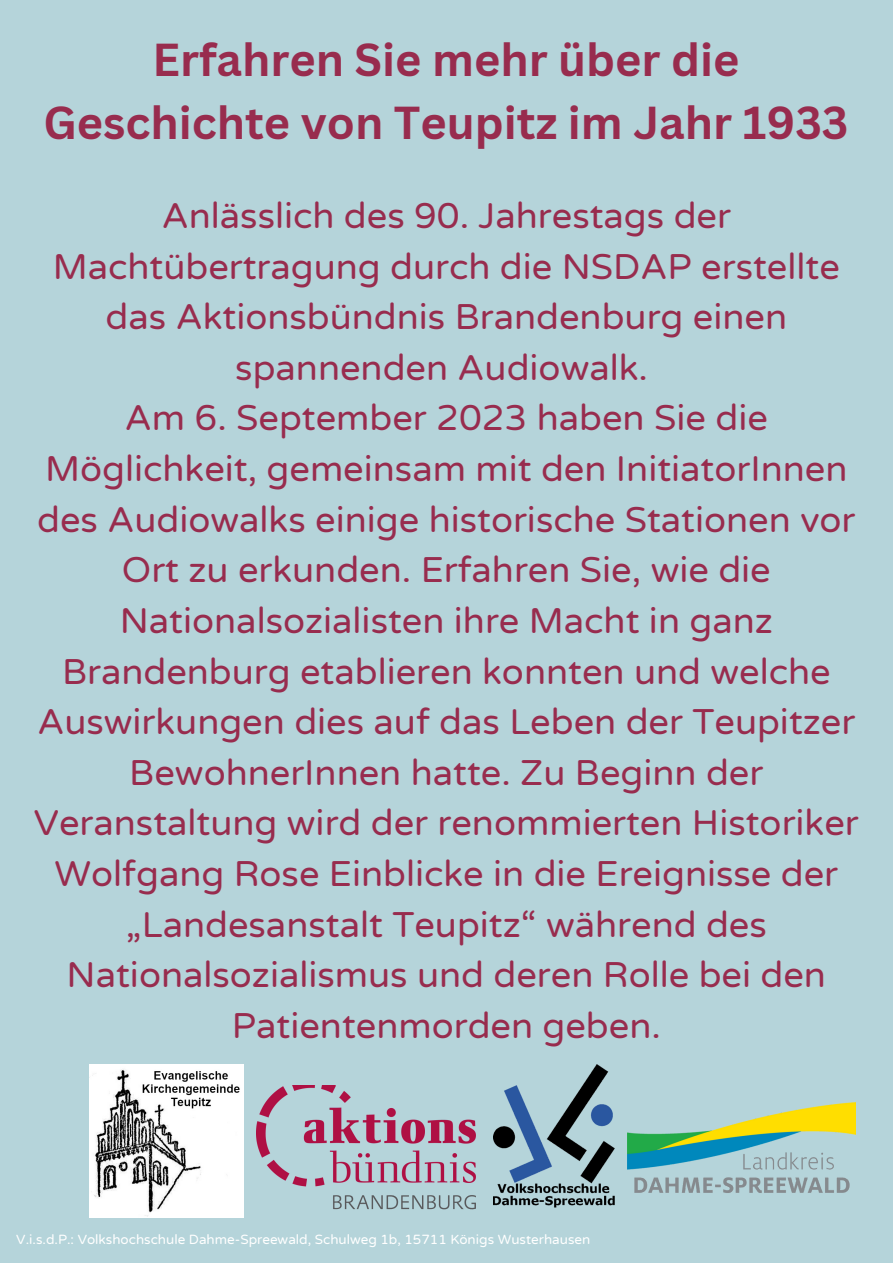
<style>
.page{position:relative;width:893px;height:1264px;background:#fff}
.page>*{position:absolute;margin:0;border:0;box-sizing:border-box;transform-origin:0 0}
.t1{font:700 45px/63px "Canva Sans";color:#982c4e;text-align:center}
.t2{font:36.3px/50.6px "Varela Round";color:#982c4e;text-align:center}
.t3{font:13.5px "Varela Round";color:#fff}
</style>
<div class="page">
<div style="left:0;top:0;width:892px;height:1262px;background:#b5d4da"></div>
<img style="left:493px;top:1064px;width:121px;height:143px">
<img style="left:256px;top:1085px;width:219px;height:125px">
<img style="left:89px;top:1064px;width:154px;height:153px">
<img style="left:627px;top:1102px;width:228px;height:91px">
<p class="t1" style="left:43px;top:27px;width:806px">Erfahren Sie mehr über die<br>Geschichte von Teupitz im Jahr 1933</p>
<p class="t2" style="left:53px;top:191px;width:788px">Anlässlich des 90. Jahrestags der Machtübertragung durch die NSDAP erstellte das Aktionsbündnis Brandenburg einen spannenden Audiowalk.</p>
<p class="t2" style="left:34px;top:394px;width:826px">Am 6. September 2023 haben Sie die Möglichkeit, gemeinsam mit den InitiatorInnen des Audiowalks einige historische Stationen vor Ort zu erkunden. Erfahren Sie, wie die Nationalsozialisten ihre Macht in ganz Brandenburg etablieren konnten und welche Auswirkungen dies auf das Leben der Teupitzer BewohnerInnen hatte. Zu Beginn der Veranstaltung wird der renommierten Historiker Wolfgang Rose Einblicke in die Ereignisse der „Landesanstalt Teupitz“ während des Nationalsozialismus und deren Rolle bei den Patientenmorden geben.</p>
<p class="t3" style="left:16px;top:1231px;width:575px">V.i.s.d.P.: Volkshochschule Dahme-Spreewald, Schulweg 1b, 15711 Königs Wusterhausen</p>
</div>
